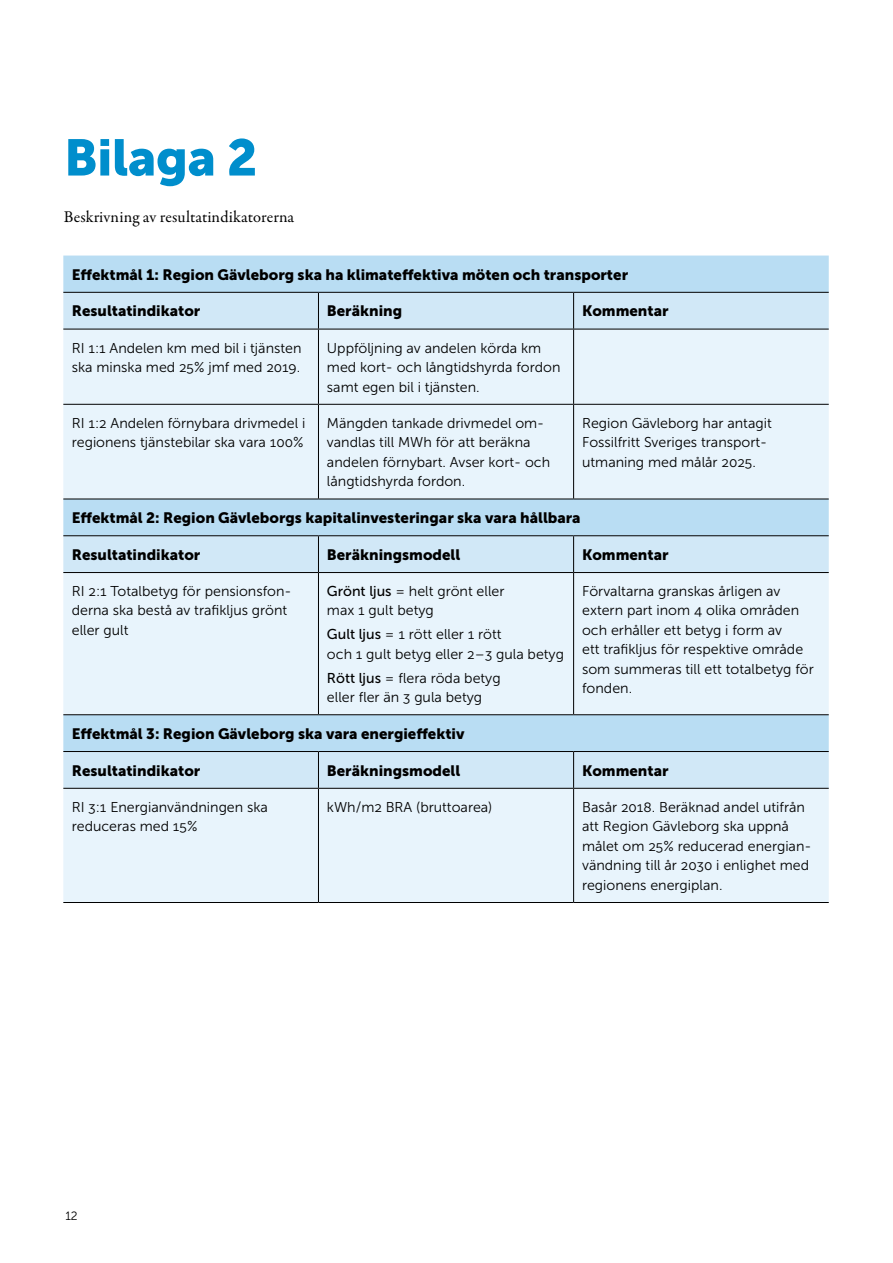
<style>
.page{position:relative;width:893px;height:1263px;background:#fff}
.page>*{position:absolute;margin:0;border:0;box-sizing:border-box;transform-origin:0 0}
.H1_Rubrik{font:51px "Museo Sans 900";letter-spacing:-.01em;color:#008ecc}
.P_Bröd_första{font:16.5px "Garamond Premr Pro";letter-spacing:.005em;color:#000}
.P_Tabell_rubrik{font:15px "Museo Sans 900";color:#000}
.P_Tabell_bröd{font:14.25px/19.5px "Museo Sans 300";color:#000}
.t1{font:12px "Museo Sans 300";color:#000}
.s1{font-family:"Museo Sans 500"}
</style>
<div class="page">
<div style="left:63px;top:256px;width:766px;height:36px;background:#b9ddf3"></div>
<div style="left:63px;top:293px;width:766px;height:36px;background:#d1e8f7"></div>
<svg style="left:63px;top:330px;width:766px;height:572px;fill:#e8f4fc"></svg>
<hr style="left:63px;top:292px;width:255px;height:1px;background:#000">
<hr style="left:318px;top:292px;width:256px;height:1px;background:#000">
<hr style="left:318px;top:293px;width:1px;height:36px;background:#000">
<hr style="left:574px;top:292px;width:255px;height:1px;background:#000">
<hr style="left:573px;top:293px;width:1px;height:36px;background:#000">
<hr style="left:63px;top:329px;width:255px;height:1px;background:#000">
<hr style="left:318px;top:329px;width:256px;height:1px;background:#000">
<hr style="left:318px;top:329px;width:1px;height:75px;background:#000">
<hr style="left:574px;top:329px;width:255px;height:1px;background:#000">
<hr style="left:573px;top:329px;width:1px;height:75px;background:#000">
<hr style="left:63px;top:404px;width:255px;height:1px;background:#000">
<hr style="left:318px;top:404px;width:256px;height:1px;background:#000">
<hr style="left:318px;top:405px;width:1px;height:93px;background:#000">
<hr style="left:574px;top:404px;width:255px;height:1px;background:#000">
<hr style="left:573px;top:405px;width:1px;height:93px;background:#000">
<hr style="left:63px;top:498px;width:255px;height:1px;background:#000">
<hr style="left:318px;top:498px;width:256px;height:1px;background:#000">
<hr style="left:574px;top:498px;width:255px;height:1px;background:#000">
<hr style="left:63px;top:535px;width:255px;height:1px;background:#000">
<hr style="left:318px;top:535px;width:256px;height:1px;background:#000">
<hr style="left:318px;top:536px;width:1px;height:36px;background:#000">
<hr style="left:574px;top:535px;width:255px;height:1px;background:#000">
<hr style="left:573px;top:536px;width:1px;height:36px;background:#000">
<hr style="left:63px;top:572px;width:255px;height:1px;background:#000">
<hr style="left:318px;top:572px;width:256px;height:1px;background:#000">
<hr style="left:318px;top:573px;width:1px;height:141px;background:#000">
<hr style="left:574px;top:572px;width:255px;height:1px;background:#000">
<hr style="left:573px;top:573px;width:1px;height:141px;background:#000">
<hr style="left:63px;top:714px;width:255px;height:1px;background:#000">
<hr style="left:318px;top:714px;width:256px;height:1px;background:#000">
<hr style="left:574px;top:714px;width:255px;height:1px;background:#000">
<hr style="left:63px;top:751px;width:255px;height:1px;background:#000">
<hr style="left:318px;top:751px;width:256px;height:1px;background:#000">
<hr style="left:318px;top:752px;width:1px;height:36px;background:#000">
<hr style="left:574px;top:751px;width:255px;height:1px;background:#000">
<hr style="left:573px;top:752px;width:1px;height:36px;background:#000">
<hr style="left:63px;top:788px;width:255px;height:1px;background:#000">
<hr style="left:318px;top:788px;width:256px;height:1px;background:#000">
<hr style="left:318px;top:789px;width:1px;height:113px;background:#000">
<hr style="left:574px;top:788px;width:255px;height:1px;background:#000">
<hr style="left:573px;top:789px;width:1px;height:113px;background:#000">
<hr style="left:63px;top:902px;width:255px;height:1px;background:#000">
<hr style="left:318px;top:902px;width:256px;height:1px;background:#000">
<hr style="left:574px;top:902px;width:255px;height:1px;background:#000">
<h1 class="H1_Rubrik" style="left:64px;top:129px;width:195px">Bilaga 2</h1>
<p class="P_Bröd_första" style="left:64px;top:206px;width:232px">Beskrivning av resultatindikatorerna</p>
<p class="P_Tabell_rubrik" style="left:72px;top:266px;width:558px">Effektmål 1: Region Gävleborg ska ha klimateffektiva möten och transporter</p>
<p class="P_Tabell_rubrik" style="left:72px;top:303px;width:130px">Resultatindikator</p>
<p class="P_Tabell_rubrik" style="left:327px;top:303px;width:77px">Beräkning</p>
<p class="P_Tabell_rubrik" style="left:582px;top:303px;width:88px">Kommentar</p>
<p class="P_Tabell_bröd" style="left:72px;top:338px;width:231px">RI 1:1 Andelen km med bil i tjänsten ska minska med 25 % jmf med 2019.</p>
<p class="P_Tabell_bröd" style="left:327px;top:338px;width:235px">Uppföljning av andelen körda km med kort- och långtidshyrda fordon samt egen bil i tjänsten.</p>
<p class="P_Tabell_bröd" style="left:72px;top:413px;width:235px">RI 1:2 Andelen förnybara drivmedel i regionens tjänstebilar ska vara 100 %</p>
<p class="P_Tabell_bröd" style="left:327px;top:413px;width:225px">Mängden tankade drivmedel om&shy;vandlas till MWh för att beräkna andelen förnybart. Avser kort- och långtidshyrda fordon.</p>
<p class="P_Tabell_bröd" style="left:582px;top:413px;width:191px">Region Gävleborg har antagit<br>Fossilfritt Sveriges transport&shy;utmaning med målår 2025.</p>
<p class="P_Tabell_rubrik" style="left:72px;top:509px;width:510px">Effektmål 2: Region Gävleborgs kapitalinvesteringar ska vara hållbara</p>
<p class="P_Tabell_rubrik" style="left:72px;top:546px;width:130px">Resultatindikator</p>
<p class="P_Tabell_rubrik" style="left:327px;top:546px;width:135px">Beräkningsmodell</p>
<p class="P_Tabell_rubrik" style="left:582px;top:546px;width:88px">Kommentar</p>
<p class="P_Tabell_bröd" style="left:72px;top:581px;width:221px">RI 2:1 Totalbetyg för pensionsfon&shy;derna ska bestå av trafikljus grönt eller gult</p>
<p class="P_Tabell_bröd" style="left:327px;top:581px;width:179px"><span class="s1">Grönt ljus</span> = helt grönt eller max 1 gult betyg</p>
<p class="P_Tabell_bröd" style="left:582px;top:581px;width:233px">Förvaltarna granskas årligen av extern part inom 4 olika områden och erhåller ett betyg i form av<br>ett trafikljus för respektive område som summeras till ett totalbetyg för fonden.</p>
<p class="P_Tabell_bröd" style="left:327px;top:625px;width:239px"><span class="s1">Gult ljus</span> = 1 rött eller 1 rött<br>och 1 gult betyg eller 2 – 3 gula betyg</p>
<p class="P_Tabell_bröd" style="left:327px;top:668px;width:175px"><span class="s1">Rött ljus</span> = flera röda betyg eller fler än 3 gula betyg</p>
<p class="P_Tabell_rubrik" style="left:72px;top:725px;width:394px">Effektmål 3: Region Gävleborg ska vara energieffektiv</p>
<p class="P_Tabell_rubrik" style="left:72px;top:762px;width:130px">Resultatindikator</p>
<p class="P_Tabell_rubrik" style="left:327px;top:762px;width:135px">Beräkningsmodell</p>
<p class="P_Tabell_rubrik" style="left:582px;top:762px;width:88px">Kommentar</p>
<p class="P_Tabell_bröd" style="left:72px;top:797px;width:198px">RI 3:1 Energianvändningen ska reduceras med 15 %</p>
<p class="P_Tabell_bröd" style="left:327px;top:797px;width:167px">kWh/m2 BRA (bruttoarea)</p>
<p class="P_Tabell_bröd" style="left:582px;top:797px;width:231px">Basår 2018. Beräknad andel utifrån att Region Gävleborg ska uppnå målet om 25 % reducerad energian&shy;vändning till år 2030 i enlighet med regionens energiplan.</p>
<p class="t1" style="left:65px;top:1210px;width:14px">12</p>
</div>
